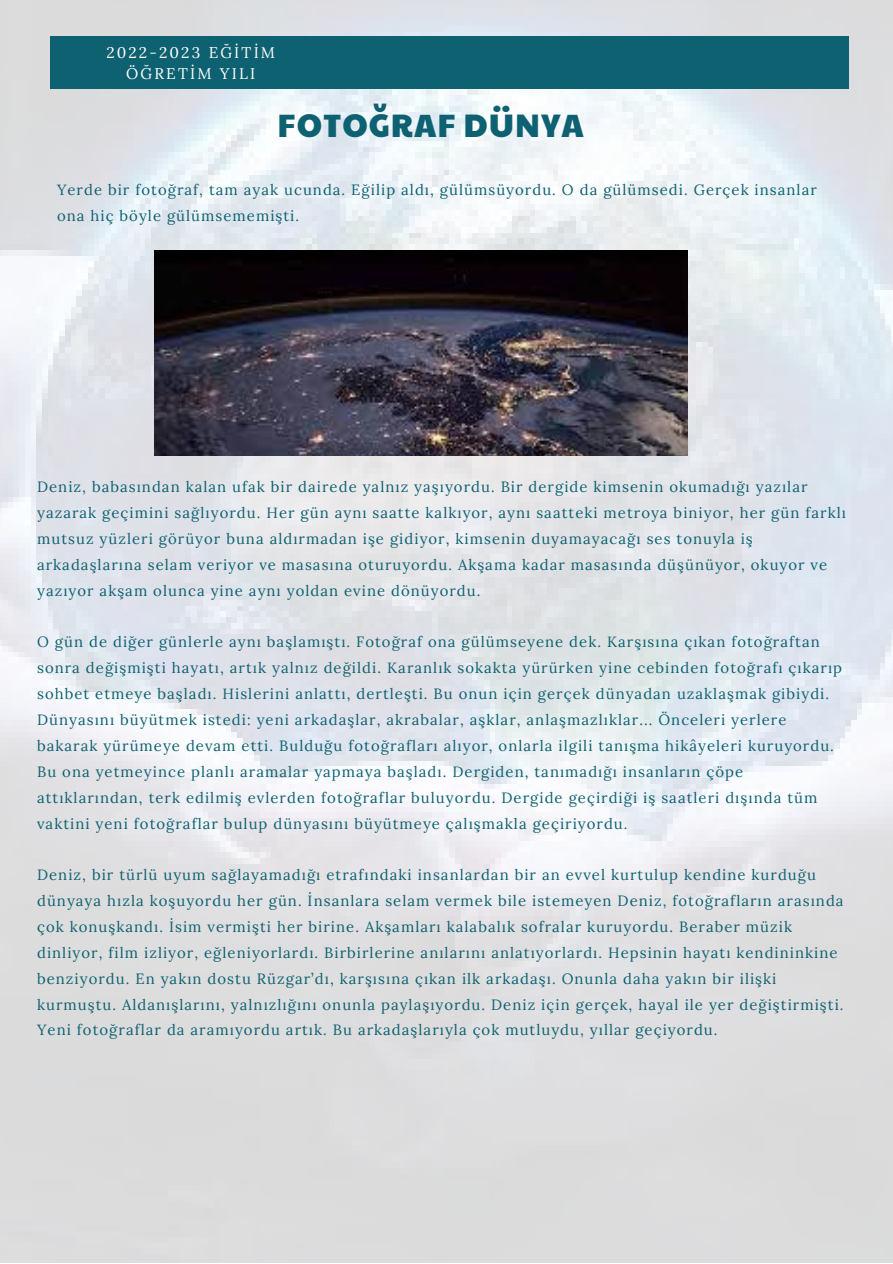
<style>
.page{position:relative;width:893px;height:1264px;background:#fff}
.page>*{position:absolute;margin:0;border:0;box-sizing:border-box;transform-origin:0 0}
.t1{font:31.8px "Paytone One";letter-spacing:.03em;color:#0e6171}
.t2{font:15.45px/20.9px "Lora";letter-spacing:.14em;color:#fff;text-align:center}
.t3{font:14.85px/25.8px "Lora";letter-spacing:.07em;color:#0e6171}
</style>
<div class="page">
<img style="left:0;top:0;width:892px;height:1262px">
<div style="left:50px;top:37px;width:798px;height:51px;background:#0e6171"></div>
<img style="left:155px;top:250px;width:532px;height:205px">
<p class="t2" style="left:106px;top:42px;width:170px">2022-2023 EĞİTİM<br>ÖĞRETİM YILI</p>
<p class="t1" style="left:277px;top:102px;width:307px">FOTOĞRAF DÜNYA</p>
<p class="t3" style="left:57px;top:177px;width:761px">Yerde bir fotoğraf, tam ayak ucunda. Eğilip aldı, gülümsüyordu. O da gülümsedi. Gerçek insanlar ona hiç böyle gülümsememişti.</p>
<p class="t3" style="left:37px;top:474px;width:810px">Deniz, babasından kalan ufak bir dairede yalnız yaşıyordu. Bir dergide kimsenin okumadığı yazılar yazarak geçimini sağlıyordu. Her gün aynı saatte kalkıyor, aynı saatteki metroya biniyor, her gün farklı mutsuz yüzleri görüyor buna aldırmadan işe gidiyor, kimsenin duyamayacağı ses tonuyla iş arkadaşlarına selam veriyor ve masasına oturuyordu. Akşama kadar masasında düşünüyor, okuyor ve yazıyor akşam olunca yine aynı yoldan evine dönüyordu.</p>
<p class="t3" style="left:37px;top:629px;width:806px">O gün de diğer günlerle aynı başlamıştı. Fotoğraf ona gülümseyene dek. Karşısına çıkan fotoğraftan sonra değişmişti hayatı, artık yalnız değildi. Karanlık sokakta yürürken yine cebinden fotoğrafı çıkarıp sohbet etmeye başladı. Hislerini anlattı, dertleşti. Bu onun için gerçek dünyadan uzaklaşmak gibiydi.<br>Dünyasını büyütmek istedi: yeni arkadaşlar, akrabalar, aşklar, anlaşmazlıklar... Önceleri yerlere bakarak yürümeye devam etti. Bulduğu fotoğrafları alıyor, onlarla ilgili tanışma hikâyeleri kuruyordu.<br>Bu ona yetmeyince planlı aramalar yapmaya başladı. Dergiden, tanımadığı insanların çöpe attıklarından, terk edilmiş evlerden fotoğraflar buluyordu. Dergide geçirdiği iş saatleri dışında tüm vaktini yeni fotoğraflar bulup dünyasını büyütmeye çalışmakla geçiriyordu.</p>
<p class="t3" style="left:37px;top:861px;width:808px">Deniz, bir türlü uyum sağlayamadığı etrafındaki insanlardan bir an evvel kurtulup kendine kurduğu dünyaya hızla koşuyordu her gün. İnsanlara selam vermek bile istemeyen Deniz, fotoğrafların arasında çok konuşkandı. İsim vermişti her birine. Akşamları kalabalık sofralar kuruyordu. Beraber müzik dinliyor, film izliyor, eğleniyorlardı. Birbirlerine anılarını anlatıyorlardı. Hepsinin hayatı kendininkine benziyordu. En yakın dostu Rüzgar’dı, karşısına çıkan ilk arkadaşı. Onunla daha yakın bir ilişki kurmuştu. Aldanışlarını, yalnızlığını onunla paylaşıyordu. Deniz için gerçek, hayal ile yer değiştirmişti.<br>Yeni fotoğraflar da aramıyordu artık. Bu arkadaşlarıyla çok mutluydu, yıllar geçiyordu.</p>
</div>
